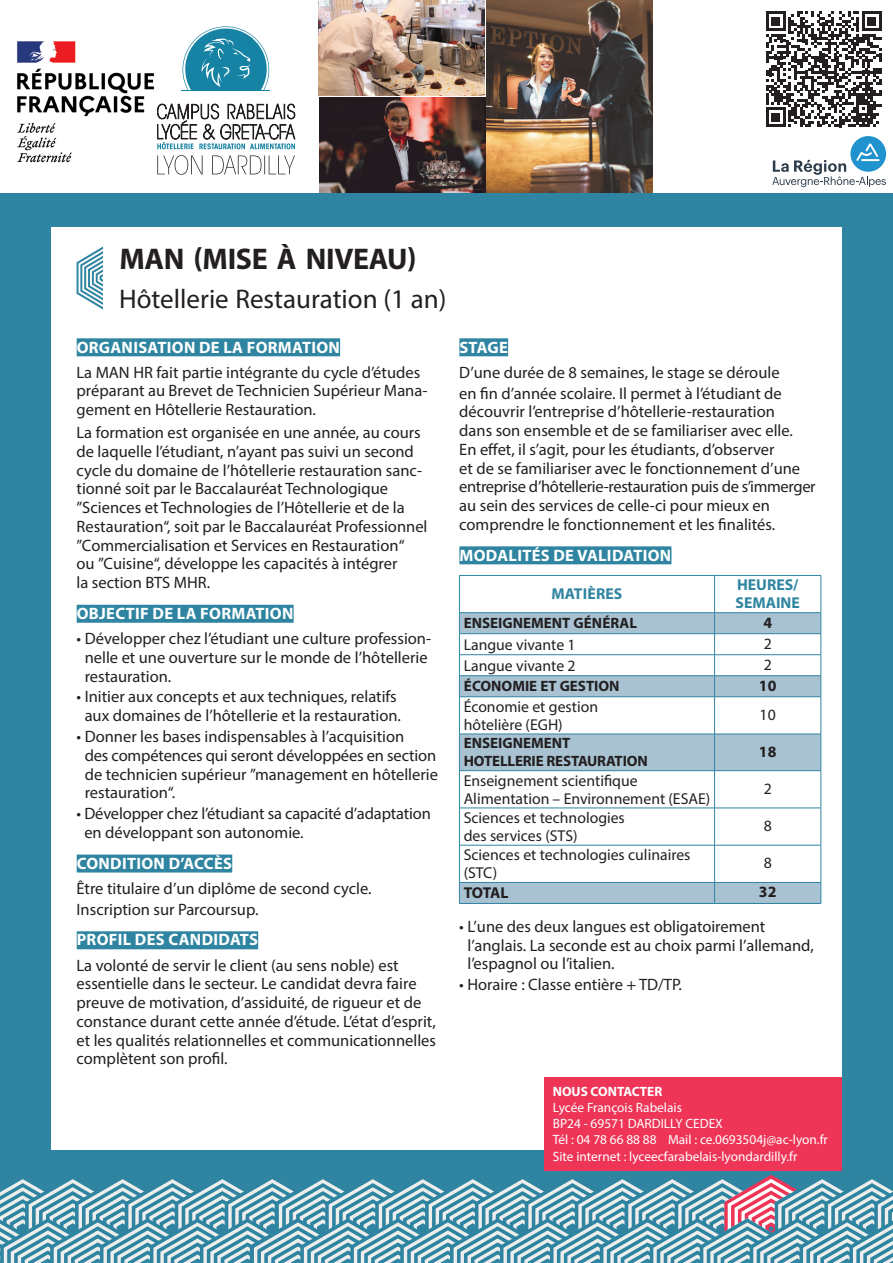
<style>
.page{position:relative;width:893px;height:1263px;background:#fff}
.page>*{position:absolute;margin:0;border:0;box-sizing:border-box;transform-origin:0 0}
.t1{font:700 30px "Myriad Pro";letter-spacing:-.01em;color:#231f20}
.t2{font:27px "Myriad Pro";color:#231f20}
.t3{font:16.5px/18.8px "Myriad Pro";color:#231f20}
.t4{font:700 16.5px "Myriad Pro";letter-spacing:.02em;color:#fff}
.t5{font:15.75px/18px "Myriad Pro";color:#231f20}
.t6{font:700 15.75px/18px "Myriad Pro";color:#2f85a1}
.t7{font:700 15.75px "Myriad Pro";color:#231f20}
.t8{font:700 15px/18px "Myriad Pro";color:#231f20}
.t9{font:13.5px/16.2px "Myriad Pro";color:#fff}
.t10{font:700 13.5px "Myriad Pro";color:#fff}
</style>
<div class="page">
<img style="left:319px;top:0;width:166px;height:96px">
<img style="left:487px;top:0;width:166px;height:193px">
<img style="left:319px;top:98px;width:166px;height:95px">
<svg style="left:766px;top:11px;width:116px;height:116px"></svg>
<div style="left:0;top:193px;width:893px;height:1070px;background:#2f85a1"></div>
<svg style="left:0;top:1175px;width:893px;height:88px"></svg>
<div style="left:51px;top:227px;width:791px;height:923px;background:#fff"></div>
<svg style="left:77px;top:247px;width:26px;height:62px"></svg>
<div style="left:544px;top:1077px;width:298px;height:93px;background:#ee3557"></div>
<svg style="left:772px;top:136px;width:114px;height:51px"></svg>
<img style="left:17px;top:41px;width:142px;height:122px">
<svg style="left:157px;top:155px;width:138px;height:20px"></svg>
<svg style="left:157px;top:104px;width:138px;height:45px"></svg>
<hr style="left:182px;top:90px;width:88px;height:1px;background:#1783a4">
<svg style="left:183px;top:26px;width:86px;height:64px"></svg>
<div style="left:77px;top:338px;width:263px;height:18px;background:#2f85a1"></div>
<div style="left:77px;top:605px;width:217px;height:18px;background:#2f85a1"></div>
<div style="left:77px;top:854px;width:155px;height:18px;background:#2f85a1"></div>
<div style="left:77px;top:931px;width:181px;height:18px;background:#2f85a1"></div>
<div style="left:459px;top:338px;width:49px;height:18px;background:#2f85a1"></div>
<div style="left:459px;top:546px;width:212px;height:18px;background:#2f85a1"></div>
<svg style="left:460px;top:613px;width:361px;height:290px"></svg>
<hr style="left:459px;top:612px;width:256px;height:1px;background:#2f85a1">
<hr style="left:715px;top:612px;width:106px;height:1px;background:#2f85a1">
<hr style="left:459px;top:633px;width:256px;height:1px;background:#2f85a1">
<hr style="left:715px;top:633px;width:106px;height:1px;background:#2f85a1">
<hr style="left:459px;top:654px;width:256px;height:1px;background:#2f85a1">
<hr style="left:715px;top:654px;width:106px;height:1px;background:#2f85a1">
<hr style="left:459px;top:675px;width:256px;height:1px;background:#2f85a1">
<hr style="left:715px;top:675px;width:106px;height:1px;background:#2f85a1">
<hr style="left:459px;top:696px;width:256px;height:1px;background:#2f85a1">
<hr style="left:715px;top:696px;width:106px;height:1px;background:#2f85a1">
<hr style="left:459px;top:734px;width:256px;height:1px;background:#2f85a1">
<hr style="left:715px;top:734px;width:106px;height:1px;background:#2f85a1">
<hr style="left:459px;top:770px;width:256px;height:1px;background:#2f85a1">
<hr style="left:715px;top:770px;width:106px;height:1px;background:#2f85a1">
<hr style="left:459px;top:808px;width:256px;height:1px;background:#2f85a1">
<hr style="left:715px;top:808px;width:106px;height:1px;background:#2f85a1">
<hr style="left:459px;top:845px;width:256px;height:1px;background:#2f85a1">
<hr style="left:715px;top:845px;width:106px;height:1px;background:#2f85a1">
<hr style="left:459px;top:882px;width:256px;height:1px;background:#2f85a1">
<hr style="left:715px;top:882px;width:106px;height:1px;background:#2f85a1">
<hr style="left:459px;top:575px;width:256px;height:1px;background:#2f85a1">
<hr style="left:459px;top:576px;width:1px;height:36px;background:#2f85a1">
<hr style="left:715px;top:575px;width:106px;height:1px;background:#2f85a1">
<hr style="left:714px;top:576px;width:1px;height:36px;background:#2f85a1">
<hr style="left:821px;top:576px;width:1px;height:36px;background:#2f85a1">
<svg style="left:459px;top:613px;width:1px;height:83px"></svg>
<svg style="left:714px;top:613px;width:1px;height:83px"></svg>
<svg style="left:821px;top:613px;width:1px;height:83px"></svg>
<hr style="left:459px;top:697px;width:1px;height:37px;background:#2f85a1">
<hr style="left:714px;top:697px;width:1px;height:37px;background:#2f85a1">
<hr style="left:821px;top:697px;width:1px;height:37px;background:#2f85a1">
<hr style="left:459px;top:734px;width:1px;height:36px;background:#2f85a1">
<hr style="left:714px;top:734px;width:1px;height:36px;background:#2f85a1">
<hr style="left:821px;top:734px;width:1px;height:36px;background:#2f85a1">
<hr style="left:459px;top:771px;width:1px;height:37px;background:#2f85a1">
<hr style="left:714px;top:771px;width:1px;height:37px;background:#2f85a1">
<hr style="left:821px;top:771px;width:1px;height:37px;background:#2f85a1">
<hr style="left:459px;top:808px;width:1px;height:37px;background:#2f85a1">
<hr style="left:714px;top:808px;width:1px;height:37px;background:#2f85a1">
<hr style="left:821px;top:808px;width:1px;height:37px;background:#2f85a1">
<hr style="left:459px;top:845px;width:1px;height:37px;background:#2f85a1">
<hr style="left:714px;top:845px;width:1px;height:37px;background:#2f85a1">
<hr style="left:821px;top:845px;width:1px;height:37px;background:#2f85a1">
<svg style="left:459px;top:883px;width:1px;height:20px"></svg>
<svg style="left:714px;top:883px;width:1px;height:20px"></svg>
<svg style="left:821px;top:883px;width:1px;height:20px"></svg>
<hr style="left:459px;top:903px;width:256px;height:1px;background:#2f85a1">
<hr style="left:715px;top:903px;width:106px;height:1px;background:#2f85a1">
<h1 class="t1" style="left:119px;top:239px;width:299px">MAN (MISE À NIVEAU)</h1>
<h2 class="t2" style="left:119px;top:282px;width:329px">Hôtellerie Restauration (1 an)</h2>
<p class="t4" style="left:77px;top:336px;width:265px">ORGANISATION DE LA FORMATION</p>
<p class="t3" style="left:77px;top:362px;width:352px">La MAN HR fait partie intégrante du cycle d’études préparant au Brevet de Technicien Supérieur Mana&shy;gement en Hôtellerie Restauration.</p>
<p class="t3" style="left:77px;top:423px;width:352px">La formation est organisée en une année, au cours de laquelle l’étudiant, n’ayant pas suivi un second cycle du domaine de l’hôtellerie restauration sanc&shy;tionné soit par le Baccalauréat Technologique ”Sciences et Technologies de l’Hôtellerie et de la Restauration“, soit par le Baccalauréat Professionnel ”Commercialisation et Services en Restauration“<br>ou ”Cuisine“, développe les capacités à intégrer<br>la section BTS MHR.</p>
<p class="t4" style="left:77px;top:603px;width:218px">OBJECTIF DE LA FORMATION</p>
<p class="t3" style="left:85px;top:629px;width:348px;text-indent:-8px">• Développer chez l’étudiant une culture profession&shy;nelle et une ouverture sur le monde de l’hôtellerie restauration.</p>
<p class="t3" style="left:77px;top:687px;width:326px;text-align:center">• Initier aux concepts et aux techniques, relatifs aux domaines de l’hôtellerie et la restauration.</p>
<p class="t3" style="left:85px;top:727px;width:355px;text-indent:-8px">• Donner les bases indispensables à l’acquisition<br>des compétences qui seront développées en section de technicien supérieur ”management en hôtellerie restauration“.</p>
<p class="t3" style="left:84px;top:804px;width:348px;text-indent:-8px">• Développer chez l’étudiant sa capacité d’adaptation en développant son autonomie.</p>
<p class="t4" style="left:77px;top:852px;width:157px">CONDITION D’ACCÈS</p>
<p class="t3" style="left:77px;top:877px;width:296px;line-height:20.9px">Être titulaire d’un diplôme de second cycle.<br>Inscription sur Parcoursup.</p>
<p class="t4" style="left:77px;top:929px;width:183px">PROFIL DES CANDIDATS</p>
<p class="t3" style="left:77px;top:955px;width:361px">La volonté de servir le client (au sens noble) est essentielle dans le secteur. Le candidat devra faire preuve de motivation, d’assiduité, de rigueur et de constance durant cette année d’étude. L’état d’esprit, et les qualités relationnelles et communicationnelles complètent son profil.</p>
<p class="t4" style="left:459px;top:336px;width:50px">STAGE</p>
<p class="t3" style="left:459px;top:361px;width:324px;line-height:20.9px">D’une durée de 8 semaines, le stage se déroule en fin d’année scolaire. Il permet à l’étudiant de</p>
<p class="t3" style="left:459px;top:402px;width:358px">découvrir l’entreprise d’hôtellerie-restauration<br>dans son ensemble et de se familiariser avec elle.<br>En effet, il s’agit, pour les étudiants, d’observer<br>et de se familiariser avec le fonctionnement d’une entreprise d’hôtellerie-restauration puis de s’immerger au sein des services de celle-ci pour mieux en comprendre le fonctionnement et les finalités.</p>
<p class="t4" style="left:459px;top:544px;width:213px">MODALITÉS DE VALIDATION</p>
<p class="t6" style="left:552px;top:585px;width:72px">MATIÈRES</p>
<p class="t6" style="left:736px;top:576px;width:66px">HEURES/<br>SEMAINE</p>
<p class="t8" style="left:464px;top:614px;width:175px">ENSEIGNEMENT GÉNÉRAL</p>
<p class="t7" style="left:763px;top:612px;width:10px">4</p>
<p class="t5" style="left:464px;top:635px;width:113px">Langue vivante 1</p>
<p class="t5" style="left:764px;top:634px;width:10px">2</p>
<p class="t5" style="left:464px;top:656px;width:113px">Langue vivante 2</p>
<p class="t5" style="left:764px;top:655px;width:10px">2</p>
<p class="t8" style="left:464px;top:677px;width:157px">ÉCONOMIE ET GESTION</p>
<p class="t7" style="left:759px;top:675px;width:19px">10</p>
<p class="t5" style="left:464px;top:697px;width:136px">Économie et gestion hôtelière (EGH)</p>
<p class="t5" style="left:760px;top:705px;width:18px">10</p>
<p class="t8" style="left:464px;top:734px;width:186px">ENSEIGNEMENT<br>HOTELLERIE RESTAURATION</p>
<p class="t7" style="left:759px;top:741px;width:19px">18</p>
<p class="t5" style="left:464px;top:771px;width:248px">Enseignement scientifique<br>Alimentation – Environnement (ESAE)</p>
<p class="t5" style="left:764px;top:779px;width:10px">2</p>
<p class="t5" style="left:464px;top:808px;width:163px">Sciences et technologies des services (STS)</p>
<p class="t5" style="left:764px;top:816px;width:10px">8</p>
<p class="t5" style="left:464px;top:846px;width:228px">Sciences et technologies culinaires (STC)</p>
<p class="t5" style="left:764px;top:854px;width:10px">8</p>
<p class="t7" style="left:464px;top:883px;width:46px">TOTAL</p>
<p class="t7" style="left:759px;top:882px;width:19px">32</p>
<p class="t3" style="left:467px;top:917px;width:348px;text-indent:-8px">• L’une des deux langues est obligatoirement l’anglais. La seconde est au choix parmi l’allemand, l’espagnol ou l’italien.</p>
<p class="t3" style="left:459px;top:975px;width:224px">• Horaire : Classe entière + TD/TP.</p>
<p class="t10" style="left:553px;top:1082px;width:111px">NOUS CONTACTER</p>
<p class="t9" style="left:553px;top:1099px;width:277px">Lycée François Rabelais<br>BP24 - 69571 DARDILLY CEDEX<br>Tél : 04 78 66 88 88 Mail : ce.0693504j@ac-lyon.fr Site internet : lyceecfarabelais-lyondardilly.fr</p>
</div>
